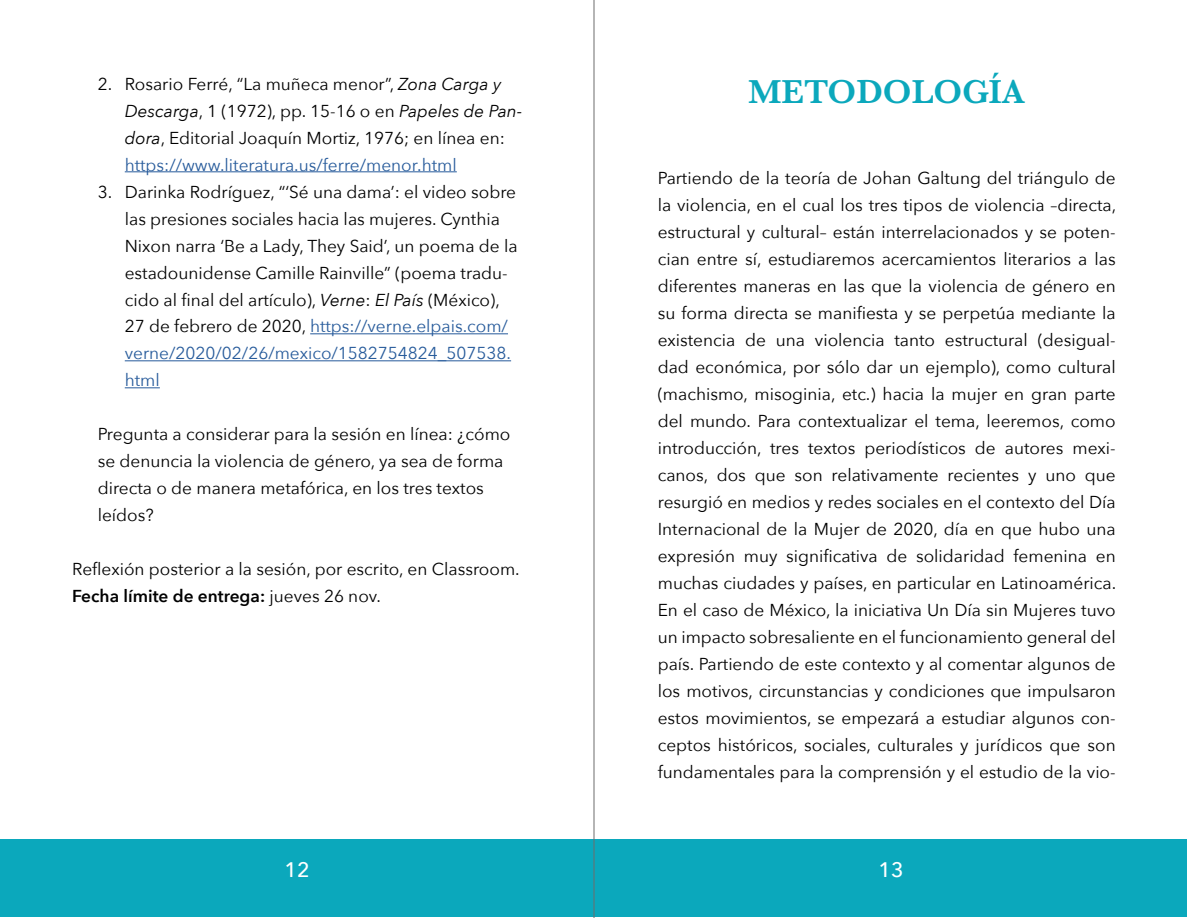
<style>
.page{position:relative;width:1188px;height:918px;background:#fff}
.page>*{position:absolute;margin:0;border:0;box-sizing:border-box;transform-origin:0 0}
.t1{font:600 34.5px "Baskerville";color:#0ba8bc}
.t2{font:500 21px "Avenir Next";color:#fff}
.t3{font:17.25px/27px "Avenir Next";color:#000}
.s1{font-style:italic}
.s2{color:#275b9b}
.s3{font-weight:600}
</style>
<div class="page">
<div style="left:1px;top:840px;width:1186px;height:77px;background:#0ba8bc"></div>
<hr style="left:594px;top:0;width:1px;height:918px;background:#6d6d6c">
<hr style="left:125px;top:171px;width:332px;height:1px;background:#275b9b">
<hr style="left:310px;top:333px;width:198px;height:1px;background:#275b9b">
<hr style="left:125px;top:360px;width:386px;height:1px;background:#275b9b">
<hr style="left:125px;top:387px;width:35px;height:1px;background:#275b9b">
<p class="t3" style="left:125px;top:69px;width:399px;text-indent:-27px">2. Rosario Ferré, “La muñeca menor”, <span class="s1">Zona Carga y Descarga</span>, 1 (1972), pp. 15-16 o en <span class="s1">Papeles de Pan&shy;dora</span>, Editorial Joaquín Mortiz, 1976; en línea en: <span class="s2">https://www.literatura.us/ferre/menor.html</span></p>
<p class="t3" style="left:125px;top:177px;width:394px;text-indent:-27px">3. Darinka Rodríguez, “‘Sé una dama’: el video sobre las presiones sociales hacia las mujeres. Cynthia Nixon narra ‘Be a Lady, They Said’, un poema de la estadounidense Camille Rainville” (poema tradu&shy;cido al final del artículo), <span class="s1">Verne</span>: <span class="s1">El País</span> (México), 27 de febrero de 2020, <span class="s2">https://verne.elpais.com/ verne/2020/02/26/mexico/1582754824_507538. html</span></p>
<p class="t3" style="left:98px;top:420px;width:414px">Pregunta a considerar para la sesión en línea: ¿cómo se denuncia la violencia de género, ya sea de forma directa o de manera metafórica, en los tres textos leídos?</p>
<p class="t3" style="left:72px;top:555px;width:449px">Reflexión posterior a la sesión, por escrito, en Classroom.<br><span class="s3">Fecha límite de entrega:</span> jueves 26 nov.</p>
<h1 class="t1" style="left:748px;top:68px;width:279px">METODOLOGÍA</h1>
<p class="t3" style="left:658px;top:164px;width:460px;text-align:justify">Partiendo de la teoría de Johan Galtung del triángulo de la violencia, en el cual los tres tipos de violencia –directa, estructural y cultural– están interrelacionados y se poten&shy;cian entre sí, estudiaremos acercamientos literarios a las diferentes maneras en las que la violencia de género en su forma directa se manifiesta y se perpetúa mediante la existencia de una violencia tanto estructural (desigual&shy;dad económica, por sólo dar un ejemplo), como cultural (machismo, misoginia, etc.) hacia la mujer en gran parte del mundo. Para contextualizar el tema, leeremos, como introducción, tres textos periodísticos de autores mexi&shy;canos, dos que son relativamente recientes y uno que resurgió en medios y redes sociales en el contexto del Día Internacional de la Mujer de 2020, día en que hubo una expresión muy significativa de solidaridad femenina en muchas ciudades y países, en particular en Latinoamérica.<br>En el caso de México, la iniciativa Un Día sin Mujeres tuvo un impacto sobresaliente en el funcionamiento general del país. Partiendo de este contexto y al comentar algunos de los motivos, circunstancias y condiciones que impulsaron estos movimientos, se empezará a estudiar algunos con&shy;ceptos históricos, sociales, culturales y jurídicos que son fundamentales para la comprensión y el estudio de la vio-</p>
<p class="t2" style="left:285px;top:852px;width:26px">12</p>
<p class="t2" style="left:879px;top:852px;width:26px">13</p>
</div>
